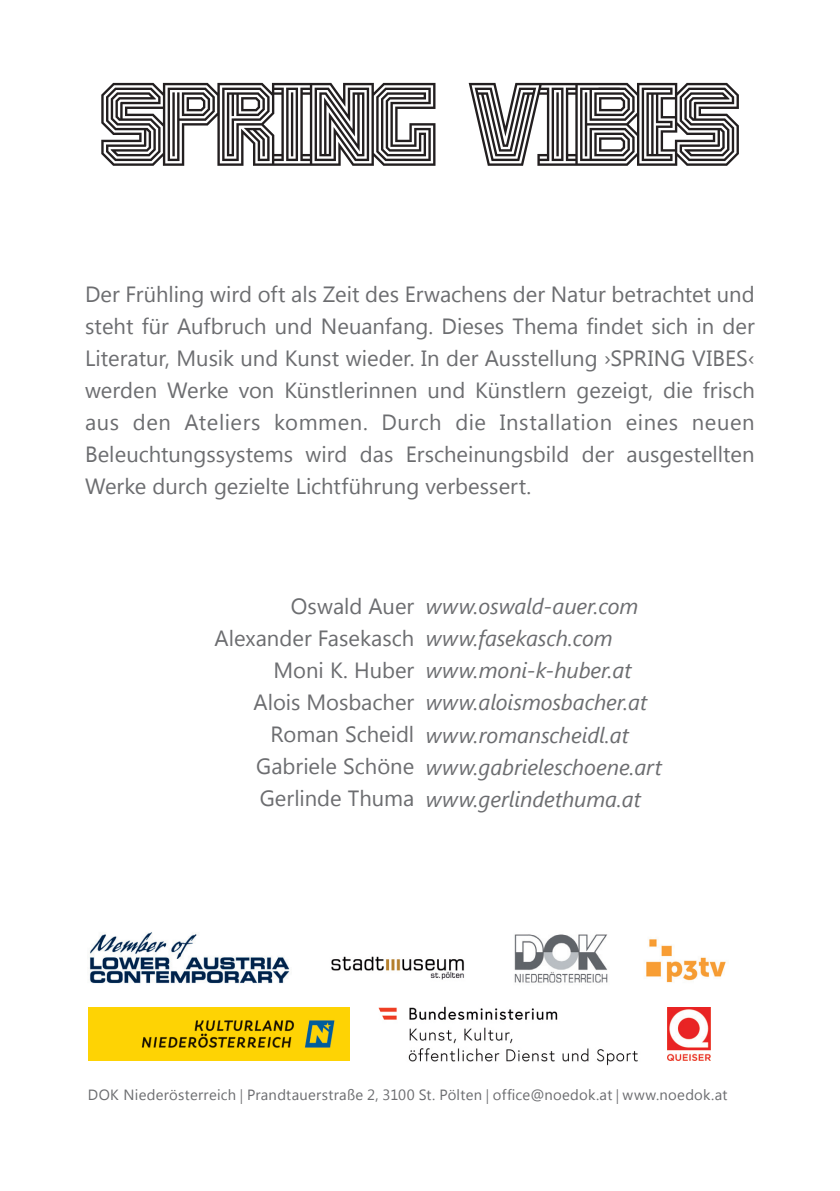
<style>
.page{position:relative;width:840px;height:1191px;background:#fff}
.page>*{position:absolute;margin:0;border:0;box-sizing:border-box;transform-origin:0 0}
.t1{font:22px/32px "Segoe UI";color:#6c6d70;text-align:justify}
.t2{font:italic 22px/32px "Segoe UI";letter-spacing:-.005em;color:#6c6d70}
.t3{font:14.8px "Segoe UI";letter-spacing:.015em;color:#6c6d70}
.s1{font-size:20.2px}
</style>
<div class="page">
<svg style="left:101px;top:83px;width:637px;height:83px"></svg>
<img style="left:378px;top:1006px;width:260px;height:60px">
<img style="left:514px;top:934px;width:94px;height:49px">
<img style="left:88px;top:1007px;width:261px;height:53px">
<img style="left:89px;top:932px;width:201px;height:52px">
<img style="left:331px;top:956px;width:133px;height:24px">
<img style="left:667px;top:1007px;width:43px;height:53px">
<img style="left:646px;top:939px;width:80px;height:44px">
<p class="t1" style="left:85px;top:277px;width:671px">Der Frühling wird oft als Zeit des Erwachens der Natur betrachtet und steht für Aufbruch und Neuanfang. Dieses Thema findet sich in der Literatur, Musik und Kunst wieder. In der Ausstellung ›Spring Vibes‹ werden Werke von Künstlerinnen und Künstlern gezeigt, die frisch aus den Ateliers kommen. Durch die Installation eines neuen Beleuchtungssystems wird das Erscheinungsbild der ausgestellten Werke durch gezielte Lichtführung verbessert.</p>
<p class="t1" style="left:214px;top:589px;width:201px;text-align:right">Oswald Auer<br>Alexander Fasekasch<br>Moni K. Huber<br>Alois Mosbacher<br>Roman Scheidl<br>Gabriele Schöne<br>Gerlinde Thuma</p>
<p class="t2" style="left:425px;top:589px;width:237px">www.oswald-auer.com www.fasekasch.com www.moni-k-huber.at www.aloismosbacher.at www.romanscheidl.at www.gabrieleschoene.art www.gerlindethuma.at</p>
<p class="t3" style="left:88px;top:1084px;width:640px">DOK Niederösterreich <span class="s1">l</span> Prandtauerstraße 2, 3100 St. Pölten <span class="s1">l</span> office@noedok.at <span class="s1">l</span> www.noedok.at</p>
</div>
